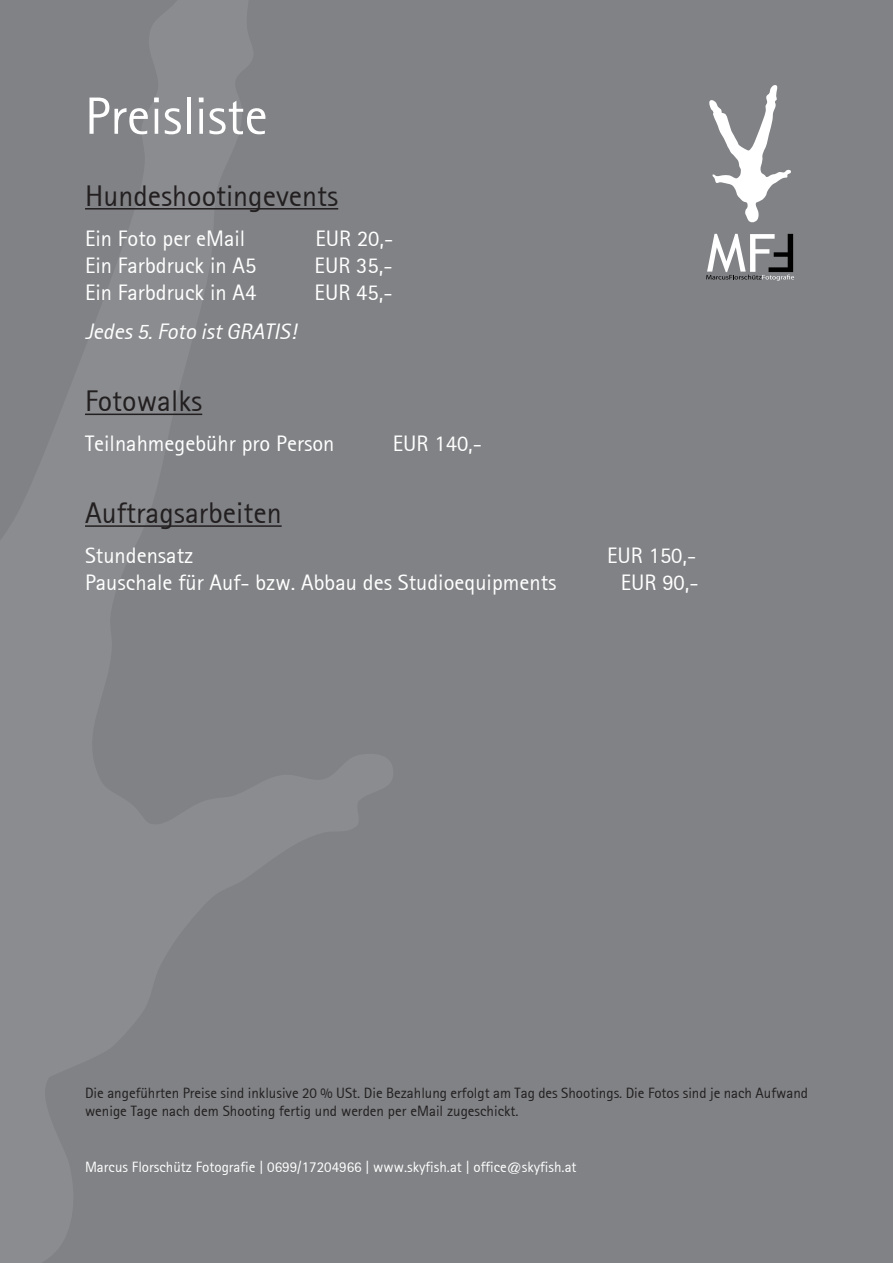
<style>
.page{position:relative;width:893px;height:1263px;background:#808285}
.page>*{position:absolute;margin:0;border:0;box-sizing:border-box;transform-origin:0 0}
.t1{font:52.5px "Rotis Sans Serif";color:#fff}
.t2{font:30px "Rotis Sans Serif";color:#231f20}
.t3{font:22.5px "Rotis Sans Serif";color:#fff}
.t4{font:italic 22.5px "Rotis Sans Serif";color:#fff}
.t5{font:15px/18px "Rotis Sans Serif";color:#231f20}
.t6{font:15px "Rotis Sans Serif";color:#fff}
</style>
<div class="page">
<svg style="left:709px;top:85px;width:82px;height:138px"></svg>
<svg style="left:706px;top:234px;width:88px;height:47px"></svg>
<hr style="left:85px;top:208px;width:253px;height:2px;background:#231f20">
<hr style="left:85px;top:414px;width:117px;height:1px;background:#231f20">
<hr style="left:85px;top:525px;width:197px;height:2px;background:#231f20">
<p class="t1" style="left:85px;top:85px;width:184px">Preisliste</p>
<p class="t2" style="left:85px;top:178px;width:255px">Hundeshootingevents</p>
<p class="t3" style="left:85px;top:225px;width:162px">Ein Foto per eMail</p>
<p class="t3" style="left:315px;top:225px;width:79px">EUR 20,-</p>
<p class="t3" style="left:85px;top:252px;width:173px">Ein Farbdruck in A5</p>
<p class="t3" style="left:315px;top:252px;width:79px">EUR 35,-</p>
<p class="t3" style="left:85px;top:279px;width:173px">Ein Farbdruck in A4</p>
<p class="t3" style="left:315px;top:279px;width:79px">EUR 45,-</p>
<p class="t4" style="left:85px;top:318px;width:213px">Jedes 5. Foto ist GRATIS!</p>
<p class="t2" style="left:85px;top:383px;width:119px">Fotowalks</p>
<p class="t3" style="left:85px;top:430px;width:251px">Teilnahmegebühr pro Person</p>
<p class="t3" style="left:393px;top:430px;width:91px">EUR 140,-</p>
<p class="t2" style="left:85px;top:495px;width:198px">Auftragsarbeiten</p>
<p class="t3" style="left:85px;top:542px;width:110px">Stundensatz</p>
<p class="t3" style="left:607px;top:542px;width:91px">EUR 150,-</p>
<p class="t3" style="left:85px;top:569px;width:473px">Pauschale für Auf- bzw. Abbau des Studioequipments</p>
<p class="t3" style="left:621px;top:569px;width:79px">EUR 90,-</p>
<p class="t5" style="left:85px;top:1084px;width:724px">Die angeführten Preise sind inklusive 20 % USt. Die Bezahlung erfolgt am Tag des Shootings. Die Fotos sind je nach Aufwand wenige Tage nach dem Shooting fertig und werden per eMail zugeschickt.</p>
<p class="t6" style="left:85px;top:1158px;width:493px">Marcus Florschütz Fotografie | 0699/17204966 | www.skyfish.at | office@skyfish.at</p>
</div>
